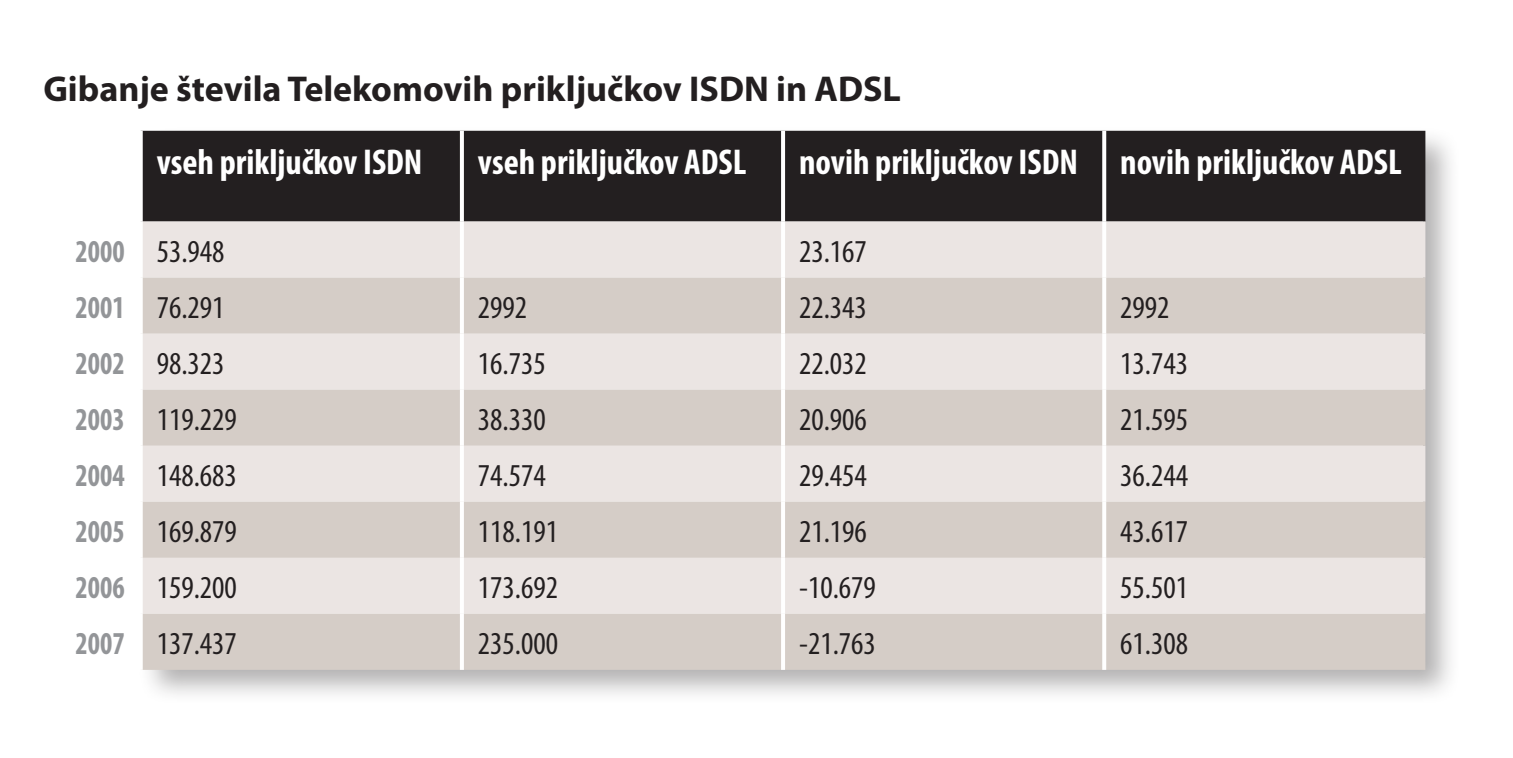
<style>
.page{position:relative;width:1513px;height:758px;background:#fff}
.page>*{position:absolute;margin:0;border:0;box-sizing:border-box;transform-origin:0 0}
.TABELA_body_Myrd_con{font:700 condensed 36px "Myriad Pro";color:#fff}
.body_myrad{font:700 36px "Myriad Pro";color:#231f20}
.TABELA_body_Myrd_con-2{font:condensed 32px "Myriad Pro";color:#231f20}
.TABELA_body_Myrd_con-3{font:700 condensed 32px "Myriad Pro";color:#939598;scale:.9 1}
</style>
<div class="page">
<div style="left:138px;top:125px;width:1321px;height:579px;background:#231f20;opacity:.35"></div>
<div style="left:143px;top:131px;width:1282px;height:90px;background:#231f20"></div>
<div style="left:143px;top:221px;width:1282px;height:56px;background:#ebe5e3"></div>
<svg style="left:143px;top:277px;width:1282px;height:392px;background:#ded7d3"></svg>
<svg style="left:139px;top:131px;width:4px;height:90px"></svg>
<svg style="left:460px;top:131px;width:4px;height:90px"></svg>
<svg style="left:781px;top:131px;width:4px;height:90px"></svg>
<hr style="left:139px;top:221px;width:4px;height:56px;background:#fff">
<hr style="left:460px;top:221px;width:4px;height:56px;background:#fff">
<hr style="left:781px;top:221px;width:4px;height:56px;background:#fff">
<svg style="left:139px;top:277px;width:4px;height:56px"></svg>
<hr style="left:460px;top:277px;width:4px;height:56px;background:#fff">
<hr style="left:781px;top:277px;width:4px;height:56px;background:#fff">
<hr style="left:139px;top:333px;width:4px;height:56px;background:#fff">
<hr style="left:460px;top:333px;width:4px;height:56px;background:#fff">
<hr style="left:781px;top:333px;width:4px;height:56px;background:#fff">
<svg style="left:139px;top:389px;width:4px;height:56px"></svg>
<hr style="left:460px;top:389px;width:4px;height:56px;background:#fff">
<hr style="left:781px;top:389px;width:4px;height:56px;background:#fff">
<hr style="left:139px;top:445px;width:4px;height:56px;background:#fff">
<hr style="left:460px;top:445px;width:4px;height:56px;background:#fff">
<hr style="left:781px;top:445px;width:4px;height:56px;background:#fff">
<svg style="left:139px;top:501px;width:4px;height:56px"></svg>
<hr style="left:460px;top:501px;width:4px;height:56px;background:#fff">
<hr style="left:781px;top:501px;width:4px;height:56px;background:#fff">
<hr style="left:139px;top:557px;width:4px;height:56px;background:#fff">
<hr style="left:460px;top:557px;width:4px;height:56px;background:#fff">
<hr style="left:781px;top:557px;width:4px;height:56px;background:#fff">
<svg style="left:139px;top:613px;width:4px;height:56px"></svg>
<hr style="left:460px;top:613px;width:4px;height:56px;background:#fff">
<hr style="left:781px;top:613px;width:4px;height:56px;background:#fff">
<svg style="left:1102px;top:131px;width:4px;height:90px"></svg>
<hr style="left:1102px;top:221px;width:4px;height:56px;background:#fff">
<svg style="left:1102px;top:277px;width:4px;height:56px"></svg>
<hr style="left:1102px;top:333px;width:4px;height:56px;background:#fff">
<svg style="left:1102px;top:389px;width:4px;height:56px"></svg>
<hr style="left:1102px;top:445px;width:4px;height:56px;background:#fff">
<svg style="left:1102px;top:501px;width:4px;height:56px"></svg>
<hr style="left:1102px;top:557px;width:4px;height:56px;background:#fff">
<svg style="left:1102px;top:613px;width:4px;height:56px"></svg>
<p class="body_myrad" style="left:43px;top:69px;width:859px">Gibanje števila Telekomovih priključkov ISDN in ADSL</p>
<p class="TABELA_body_Myrd_con" style="left:157px;top:142px;width:267px">vseh priključkov ISDN</p>
<p class="TABELA_body_Myrd_con" style="left:478px;top:142px;width:270px">vseh priključkov ADSL</p>
<p class="TABELA_body_Myrd_con" style="left:799px;top:142px;width:280px">novih priključkov ISDN</p>
<p class="TABELA_body_Myrd_con" style="left:1120px;top:142px;width:283px">novih priključkov ADSL</p>
<p class="TABELA_body_Myrd_con-3" style="left:76px;top:233px;width:56px">2000</p>
<p class="TABELA_body_Myrd_con-2" style="left:157px;top:234px;width:69px">53.948</p>
<p class="TABELA_body_Myrd_con-2" style="left:799px;top:234px;width:69px">23.167</p>
<p class="TABELA_body_Myrd_con-3" style="left:76px;top:289px;width:56px">2001</p>
<p class="TABELA_body_Myrd_con-2" style="left:157px;top:290px;width:69px">76.291</p>
<p class="TABELA_body_Myrd_con-2" style="left:478px;top:290px;width:51px">2992</p>
<p class="TABELA_body_Myrd_con-2" style="left:799px;top:290px;width:69px">22.343</p>
<p class="TABELA_body_Myrd_con-2" style="left:1120px;top:290px;width:51px">2992</p>
<p class="TABELA_body_Myrd_con-3" style="left:76px;top:345px;width:56px">2002</p>
<p class="TABELA_body_Myrd_con-2" style="left:157px;top:346px;width:69px">98.323</p>
<p class="TABELA_body_Myrd_con-2" style="left:478px;top:346px;width:69px">16.735</p>
<p class="TABELA_body_Myrd_con-2" style="left:799px;top:346px;width:69px">22.032</p>
<p class="TABELA_body_Myrd_con-2" style="left:1120px;top:346px;width:69px">13.743</p>
<p class="TABELA_body_Myrd_con-3" style="left:76px;top:401px;width:56px">2003</p>
<p class="TABELA_body_Myrd_con-2" style="left:157px;top:402px;width:82px">119.229</p>
<p class="TABELA_body_Myrd_con-2" style="left:478px;top:402px;width:69px">38.330</p>
<p class="TABELA_body_Myrd_con-2" style="left:799px;top:402px;width:69px">20.906</p>
<p class="TABELA_body_Myrd_con-2" style="left:1120px;top:402px;width:69px">21.595</p>
<p class="TABELA_body_Myrd_con-3" style="left:76px;top:457px;width:56px">2004</p>
<p class="TABELA_body_Myrd_con-2" style="left:157px;top:458px;width:82px">148.683</p>
<p class="TABELA_body_Myrd_con-2" style="left:478px;top:458px;width:69px">74.574</p>
<p class="TABELA_body_Myrd_con-2" style="left:799px;top:458px;width:69px">29.454</p>
<p class="TABELA_body_Myrd_con-2" style="left:1120px;top:458px;width:69px">36.244</p>
<p class="TABELA_body_Myrd_con-3" style="left:76px;top:513px;width:56px">2005</p>
<p class="TABELA_body_Myrd_con-2" style="left:157px;top:514px;width:82px">169.879</p>
<p class="TABELA_body_Myrd_con-2" style="left:478px;top:514px;width:82px">118.191</p>
<p class="TABELA_body_Myrd_con-2" style="left:799px;top:514px;width:69px">21.196</p>
<p class="TABELA_body_Myrd_con-2" style="left:1120px;top:514px;width:69px">43.617</p>
<p class="TABELA_body_Myrd_con-3" style="left:76px;top:569px;width:56px">2006</p>
<p class="TABELA_body_Myrd_con-2" style="left:157px;top:570px;width:82px">159.200</p>
<p class="TABELA_body_Myrd_con-2" style="left:478px;top:570px;width:82px">173.692</p>
<p class="TABELA_body_Myrd_con-2" style="left:799px;top:570px;width:78px">-10.679</p>
<p class="TABELA_body_Myrd_con-2" style="left:1120px;top:570px;width:69px">55.501</p>
<p class="TABELA_body_Myrd_con-3" style="left:76px;top:625px;width:56px">2007</p>
<p class="TABELA_body_Myrd_con-2" style="left:157px;top:626px;width:82px">137.437</p>
<p class="TABELA_body_Myrd_con-2" style="left:478px;top:626px;width:82px">235.000</p>
<p class="TABELA_body_Myrd_con-2" style="left:799px;top:626px;width:78px">-21.763</p>
<p class="TABELA_body_Myrd_con-2" style="left:1120px;top:626px;width:69px">61.308</p>
</div>
